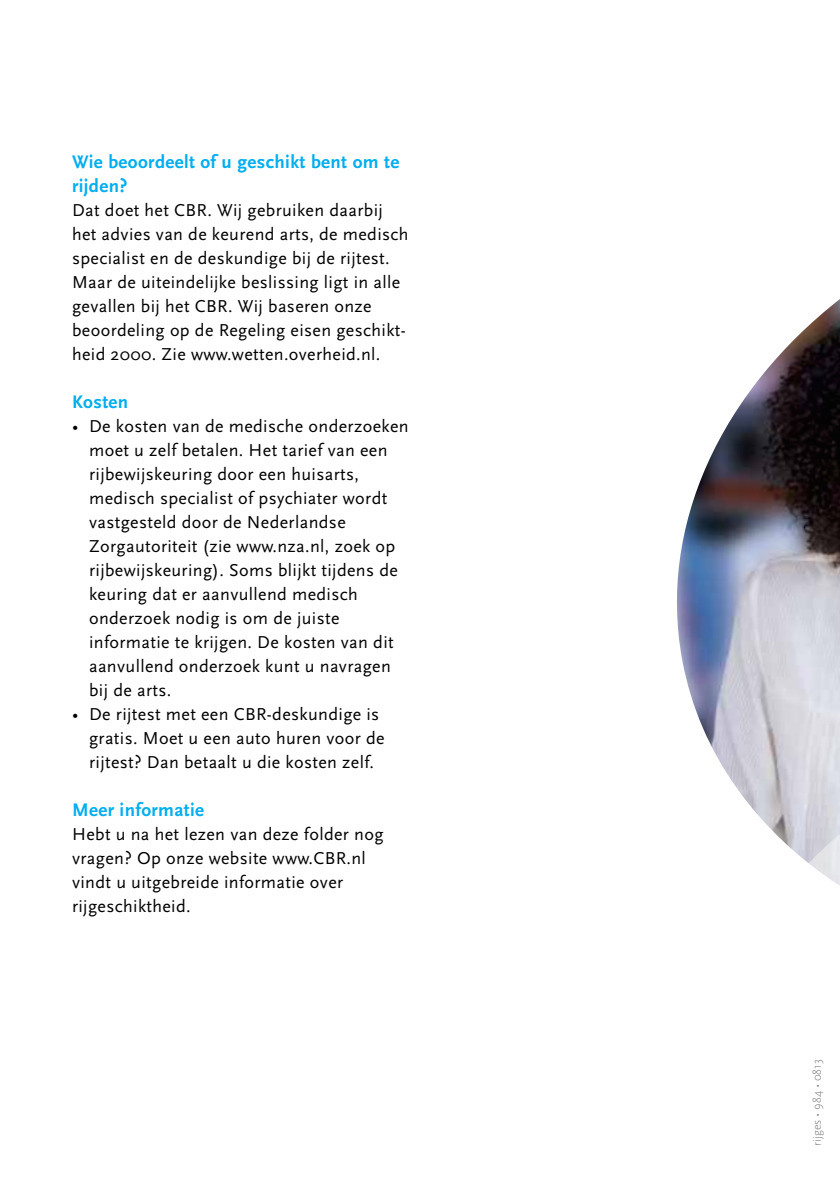
<style>
.page{position:relative;width:840px;height:1191px;background:#fff}
.page>*{position:absolute;margin:0;border:0;box-sizing:border-box;transform-origin:0 0}
.t1{font:700 19px/24px "Scala Sans Pro";letter-spacing:.02em;color:#00aeef}
.t2{font:18px/24px "Scala Sans Pro";letter-spacing:.02em;color:#000}
.t3{font:300 12px "Scala Sans Pro";color:#77787b}
</style>
<div class="page">
<img style="left:677px;top:300px;width:162px;height:393px">
<svg style="left:691px;top:693px;width:148px;height:192px"></svg>
<p class="t1" style="left:72px;top:149px;width:328px">Wie beoordeelt of u geschikt bent om te rijden?</p>
<p class="t2" style="left:72px;top:197px;width:338px">Dat doet het CBR. Wij gebruiken daarbij het advies van de keurend arts, de medisch specialist en de deskundige bij de rijtest.<br>Maar de uiteindelijke beslissing ligt in alle gevallen bij het CBR. Wij baseren onze beoordeling op de Regeling eisen geschikt&shy;heid 2000. Zie www.wetten.overheid.nl.</p>
<p class="t1" style="left:72px;top:389px;width:58px">Kosten</p>
<p class="t2" style="left:89px;top:413px;width:321px;text-indent:-17px">• De kosten van de medische onderzoeken moet u zelf betalen. Het tarief van een rijbewijskeuring door een huisarts, medisch specialist of psychiater wordt vastgesteld door de Nederlandse Zorgautoriteit (zie www.nza.nl, zoek op rijbewijskeuring). Soms blijkt tijdens de keuring dat er aanvullend medisch onderzoek nodig is om de juiste informatie te krijgen. De kosten van dit aanvullend onderzoek kunt u navragen bij de arts.</p>
<p class="t2" style="left:89px;top:701px;width:297px;text-indent:-17px">• De rijtest met een CBR-deskundige is gratis. Moet u een auto huren voor de rijtest? Dan betaalt u die kosten zelf.</p>
<p class="t1" style="left:72px;top:797px;width:133px">Meer informatie</p>
<p class="t2" style="left:72px;top:821px;width:313px">Hebt u na het lezen van deze folder nog vragen? Op onze website www.CBR.nl vindt u uitgebreide informatie over rijgeschiktheid.</p>
<p class="t3" style="left:808px;top:1145px;width:88px;rotate:-90deg">rijges • 984 • 0813</p>
</div>
